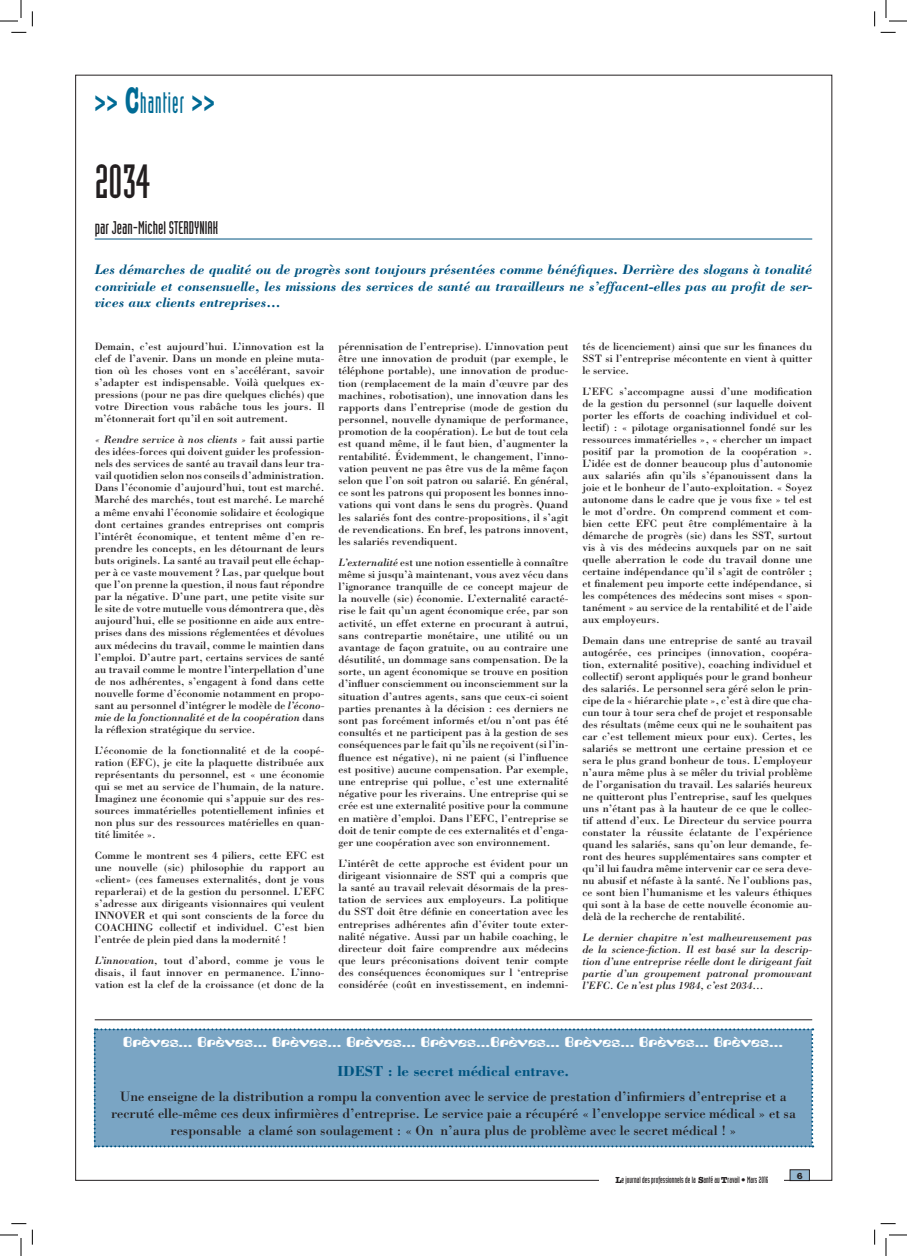
<style>
.page{position:relative;width:907px;height:1256px;background:#fff}
.page>*{position:absolute;margin:0;border:0;box-sizing:border-box;transform-origin:0 0}
.t1{font:47px "Industria Solid";color:#231f20}
.t2{font:29px "Industria Solid";letter-spacing:.05em;color:#006b95;scale:.75 1}
.t3{font:18px "Industria Solid";color:#231f20}
.t4{font:700 15px "Bodoni";color:#005480}
.t5{font:14px/16.8px "Bodoni";color:#231f20;text-align:center}
.t6{font:italic 700 14px/16.8px "Bodoni";color:#005480;text-align:justify}
.t7{font:14px "Amelia BT";color:#fff;scale:1.5 1}
.t8{font:11px/12.2px "Bodoni";color:#231f20;text-align:justify}
.t9{font:italic 11px/12px "Bodoni";color:#231f20;text-align:justify}
.t10{font:9px "Industria Solid";color:#231f20}
.t11{font:700 9px "American Typewriter";color:#231f20}
.s1{font-family:"American Typewriter";font-weight:700}
.s2{font-family:"American Typewriter";font-weight:700;font-size:37.7px}
.s3{font-style:italic}
</style>
<div class="page">
<div style="left:790px;top:1169px;width:19px;height:11px;background:#96b8d1"></div>
<div style="left:789px;top:1169px;width:20px;height:11px;border:1px solid #231f20"></div>
<hr style="left:95px;top:1019px;width:717px;height:1px;background:#231f20">
<div style="left:94px;top:1028px;width:719px;height:119px;background:#7aa5c4"></div>
<hr style="left:95px;top:238px;width:717px;height:1px;background:#005480">
<svg style="left:11px;top:32px;width:15px;height:1px"></svg>
<svg style="left:880px;top:32px;width:15px;height:1px"></svg>
<svg style="left:11px;top:1223px;width:15px;height:1px"></svg>
<svg style="left:32px;top:11px;width:1px;height:15px"></svg>
<svg style="left:32px;top:1229px;width:1px;height:15px"></svg>
<svg style="left:874px;top:11px;width:1px;height:15px"></svg>
<svg style="left:0;top:0;width:22px;height:22px"></svg>
<svg style="left:0;top:1234px;width:22px;height:21px"></svg>
<svg style="left:885px;top:0;width:22px;height:22px"></svg>
<svg style="left:874px;top:1223px;width:33px;height:32px"></svg>
<h2 class="t2" style="left:95px;top:87px;width:161px"><span class="s1">&gt;&gt;</span> <span class="s2">C</span>hantier <span class="s1">&gt;&gt;</span></h2>
<h1 class="t1" style="left:95px;top:156px;width:57px">2034</h1>
<h3 class="t3" style="left:95px;top:218px;width:125px">par Jean-Michel STERDYNIAK</h3>
<p class="t6" style="left:95px;top:260px;width:719px">Les démarches de qualité ou de progrès sont toujours présentées comme bénéfiques. Derrière des slogans à tonalité conviviale et consensuelle, les missions des services de santé au travailleurs ne s’effacent-elles pas au profit de ser&shy;vices aux clients entreprises…</p>
<p class="t8" style="left:95px;top:340px;width:231px">Demain, c’est aujourd’hui. L’innovation est la clef de l’avenir. Dans un monde en pleine muta&shy;tion où les choses vont en s’accélérant, savoir s’adapter est indispensable. Voilà quelques ex&shy;pressions (pour ne pas dire quelques clichés) que votre Direction vous rabâche tous les jours. Il m’étonnerait fort qu’il en soit autrement.</p>
<p class="t8" style="left:95px;top:433px;width:231px"><span class="s3">« Rendre service à nos clients »</span> fait aussi partie des idées-forces qui doivent guider les profession&shy;nels des services de santé au travail dans leur tra&shy;vail quotidien selon nos conseils d’administration.<br>Dans l’économie d’aujourd’hui, tout est marché.<br>Marché des marchés, tout est marché. Le marché a même envahi l’économie solidaire et écologique dont certaines grandes entreprises ont compris l’intérêt économique, et tentent même d’en re&shy;prendre les concepts, en les détournant de leurs buts originels. La santé au travail peut elle échap&shy;per à ce vaste mouvement ? Las, par quelque bout que l’on prenne la question, il nous faut répondre par la négative. D’une part, une petite visite sur le site de votre mutuelle vous démontrera que, dès aujourd’hui, elle se positionne en aide aux entre&shy;prises dans des missions réglementées et dévolues aux médecins du travail, comme le maintien dans l’emploi. D’autre part, certains services de santé au travail comme le montre l’interpellation d’une de nos adhérentes, s’engagent à fond dans cette nouvelle forme d’économie notamment en propo&shy;sant au personnel d’intégrer le modèle de <span class="s3">l’écono&shy;mie de la fonctionnalité et de la coopération</span> dans la réflexion stratégique du service.</p>
<p class="t8" style="left:95px;top:743px;width:231px">L’économie de la fonctionnalité et de la coopé&shy;ration (EFC), je cite la plaquette distribuée aux représentants du personnel, est « une économie qui se met au service de l’humain, de la nature.<br>Imaginez une économie qui s’appuie sur des res&shy;sources immatérielles potentiellement infinies et non plus sur des ressources matérielles en quan&shy;tité limitée ».</p>
<p class="t8" style="left:95px;top:848px;width:231px">Comme le montrent ses 4 piliers, cette EFC est une nouvelle (sic) philosophie du rapport au «client» (ces fameuses externalités, dont je vous reparlerai) et de la gestion du personnel. L’EFC s’adresse aux dirigeants visionnaires qui veulent INNOVER et qui sont conscients de la force du COACHING collectif et individuel. C’est bien l’entrée de plein pied dans la modernité !</p>
<p class="t8" style="left:95px;top:954px;width:231px"><span class="s3">L’innovation,</span> tout d’abord, comme je vous le disais, il faut innover en permanence. L’inno&shy;vation est la clef de la croissance (et donc de la</p>
<p class="t8" style="left:338px;top:340px;width:231px">pérennisation de l’entreprise). L’innovation peut être une innovation de produit (par exemple, le téléphone portable), une innovation de produc&shy;tion (remplacement de la main d’œuvre par des machines, robotisation), une innovation dans les rapports dans l’entreprise (mode de gestion du personnel, nouvelle dynamique de performance, promotion de la coopération). Le but de tout cela est quand même, il le faut bien, d’augmenter la rentabilité. Évidemment, le changement, l’inno&shy;vation peuvent ne pas être vus de la même façon selon que l’on soit patron ou salarié. En général, ce sont les patrons qui proposent les bonnes inno&shy;vations qui vont dans le sens du progrès. Quand les salariés font des contre-propositions, il s’agit de revendications. En bref, les patrons innovent, les salariés revendiquent.</p>
<p class="t8" style="left:338px;top:555px;width:231px"><span class="s3">L’externalité</span> est une notion essentielle à connaître même si jusqu’à maintenant, vous avez vécu dans l’ignorance tranquille de ce concept majeur de la nouvelle (sic) économie. L’externalité caracté&shy;rise le fait qu’un agent économique crée, par son activité, un effet externe en procurant à autrui, sans contrepartie monétaire, une utilité ou un avantage de façon gratuite, ou au contraire une désutilité, un dommage sans compensation. De la sorte, un agent économique se trouve en position d’influer consciemment ou inconsciemment sur la situation d’autres agents, sans que ceux-ci soient parties prenantes à la décision : ces derniers ne sont pas forcément informés et/ou n’ont pas été consultés et ne participent pas à la gestion de ses conséquences par le fait qu’ils ne reçoivent (si l’in&shy;fluence est négative), ni ne paient (si l’influence est positive) aucune compensation. Par exemple, une entreprise qui pollue, c’est une externalité négative pour les riverains. Une entreprise qui se crée est une externalité positive pour la commune en matière d’emploi. Dans l’EFC, l’entreprise se doit de tenir compte de ces externalités et d’enga&shy;ger une coopération avec son environnement.</p>
<p class="t8" style="left:338px;top:856px;width:231px">L’intérêt de cette approche est évident pour un dirigeant visionnaire de SST qui a compris que la santé au travail relevait désormais de la pres&shy;tation de services aux employeurs. La politique du SST doit être définie en concertation avec les entreprises adhérentes afin d’éviter toute exter&shy;nalité négative. Aussi par un habile coaching, le directeur doit faire comprendre aux médecins que leurs préconisations doivent tenir compte des conséquences économiques sur l ‘entreprise considérée (coût en investissement, en indemni-</p>
<p class="t8" style="left:582px;top:340px;width:231px">tés de licenciement) ainsi que sur les finances du SST si l’entreprise mécontente en vient à quitter le service.</p>
<p class="t8" style="left:582px;top:385px;width:231px">L’EFC s’accompagne aussi d’une modification de la gestion du personnel (sur laquelle doivent porter les efforts de coaching individuel et col&shy;lectif) : « pilotage organisationnel fondé sur les ressources immatérielles », « chercher un impact positif par la promotion de la coopération ».<br>L’idée est de donner beaucoup plus d’autonomie aux salariés afin qu’ils s’épanouissent dans la joie et le bonheur de l’auto-exploitation. « Soyez autonome dans le cadre que je vous fixe » tel est le mot d’ordre. On comprend comment et com&shy;bien cette EFC peut être complémentaire à la démarche de progrès (sic) dans les SST, surtout vis à vis des médecins auxquels par on ne sait quelle aberration le code du travail donne une certaine indépendance qu’il s’agit de contrôler ; et finalement peu importe cette indépendance, si les compétences des médecins sont mises « spon&shy;tanément » au service de la rentabilité et de l’aide aux employeurs.</p>
<p class="t8" style="left:582px;top:633px;width:231px">Demain dans une entreprise de santé au travail autogérée, ces principes (innovation, coopéra&shy;tion, externalité positive), coaching individuel et collectif) seront appliqués pour le grand bonheur des salariés. Le personnel sera géré selon le prin&shy;cipe de la « hiérarchie plate », c’est à dire que cha&shy;cun tour à tour sera chef de projet et responsable des résultats (même ceux qui ne le souhaitent pas car c’est tellement mieux pour eux). Certes, les salariés se mettront une certaine pression et ce sera le plus grand bonheur de tous. L’employeur n’aura même plus à se mêler du trivial problème de l’organisation du travail. Les salariés heureux ne quitteront plus l’entreprise, sauf les quelques uns n’étant pas à la hauteur de ce que le collec&shy;tif attend d’eux. Le Directeur du service pourra constater la réussite éclatante de l’expérience quand les salariés, sans qu’on leur demande, fe&shy;ront des heures supplémentaires sans compter et qu’il lui faudra même intervenir car ce sera deve&shy;nu abusif et néfaste à la santé. Ne l’oublions pas, ce sont bien l’humanisme et les valeurs éthiques qui sont à la base de cette nouvelle économie au&shy;delà de la recherche de rentabilité.</p>
<p class="t9" style="left:582px;top:930px;width:231px">Le dernier chapitre n’est malheureusement pas de la science-fiction. Il est basé sur la descrip&shy;tion d’une entreprise réelle dont le dirigeant fait partie d’un groupement patronal promouvant l’EFC. Ce n’est plus 1984, c’est 2034…</p>
<p class="t7" style="left:123px;top:1033px;width:441px">Brèves... Brèves... Brèves... Brèves... Brèves...Brèves... Brèves... Brèves... Brèves...</p>
<h3 class="t4" style="left:337px;top:1061px;width:234px">IDEST : le secret médical entrave.</h3>
<p class="t5" style="left:111px;top:1087px;width:686px">Une enseigne de la distribution a rompu la convention avec le service de prestation d’infirmiers d’entreprise et a recruté elle-même ces deux infirmières d’entreprise. Le service paie a récupéré « l’enveloppe service médical » et sa responsable a clamé son soulagement : « On n’aura plus de problème avec le secret médical ! »</p>
<p class="t10" style="left:615px;top:1174px;width:155px"><span class="s1">L</span>e journal des professionnels de la <span class="s1">S</span>anté au <span class="s1">T</span>ravail • Mars 2016</p>
<p class="t11" style="left:796px;top:1167px;width:7px">6</p>
</div>
